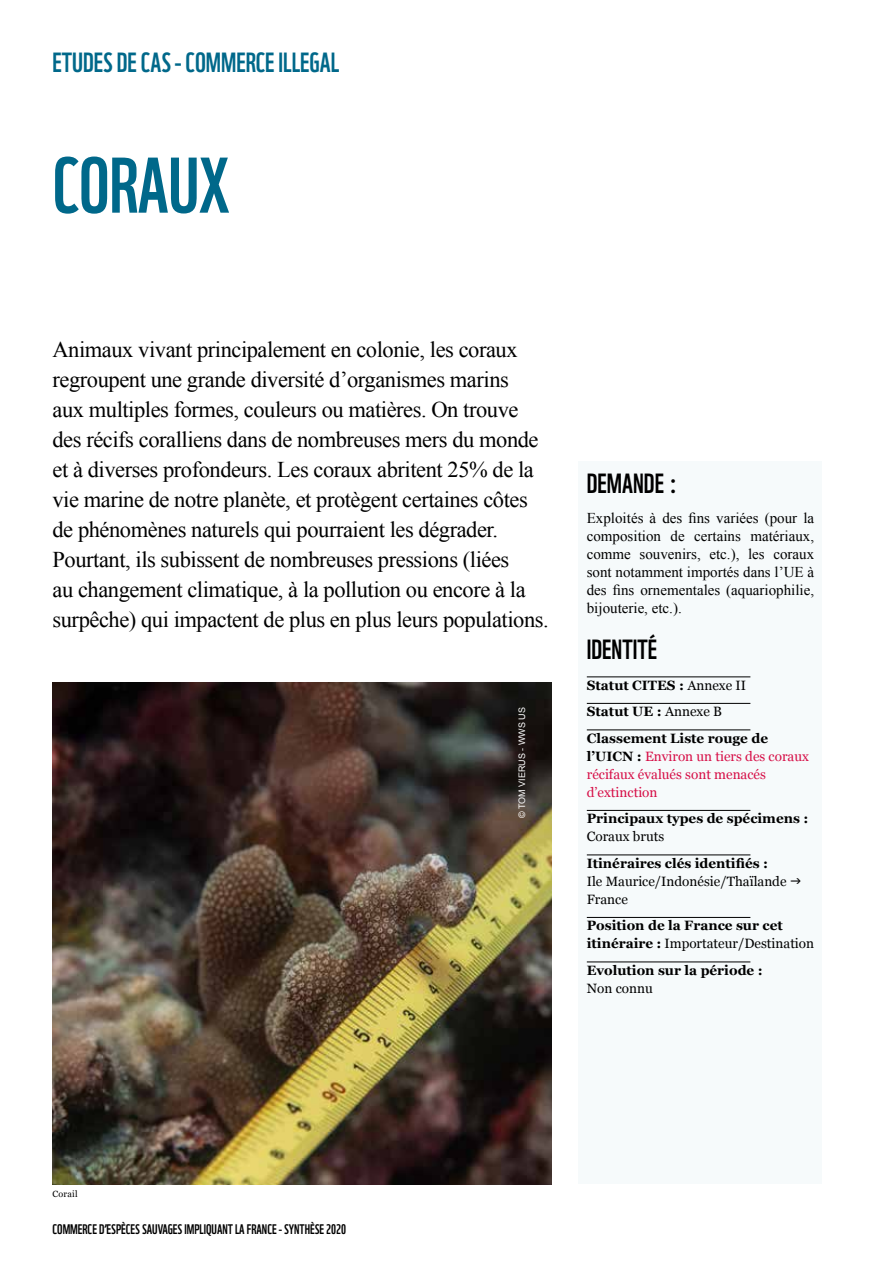
<style>
.page{position:relative;width:893px;height:1263px;background:#fff}
.page>*{position:absolute;margin:0;border:0;box-sizing:border-box;transform-origin:0 0}
.t1{font:76.5px "WWF";letter-spacing:-.005em;color:#00688a}
.t2{font:27px "WWF";color:#00688a}
.t3{font:27px "WWF";color:#000}
.t4{font:22.5px/30px "Times New Roman";letter-spacing:-.02em;color:#000}
.t5{font:15px/18px "Times New Roman";color:#000;text-align:justify}
.t6{font:700 13.5px/26.5px "Georgia";color:#000}
.t7{font:13.5px/18px "Georgia";color:#d60d46}
.t8{font:13.5px "WWF";color:#000}
.t9{font:13.5px/18px "Georgia";color:#000}
.t10{font:9px "Arial";color:#fff}
.t11{font:9px "Georgia";letter-spacing:.035em;color:#000}
.s1{font-weight:400}
.s2{font-weight:700;color:#000}
</style>
<div class="page">
<div style="left:578px;top:461px;width:244px;height:723px;background:#f6fafb"></div>
<hr style="left:587px;top:677px;width:163px;height:1px;background:#000">
<hr style="left:587px;top:703px;width:163px;height:1px;background:#000">
<hr style="left:587px;top:730px;width:163px;height:1px;background:#000">
<hr style="left:587px;top:810px;width:163px;height:1px;background:#000">
<hr style="left:587px;top:855px;width:163px;height:1px;background:#000">
<hr style="left:587px;top:917px;width:163px;height:1px;background:#000">
<hr style="left:587px;top:962px;width:163px;height:1px;background:#000">
<img style="left:53px;top:682px;width:499px;height:502px">
<p class="t2" style="left:53px;top:41px;width:288px">ETUDES DE CAS - COMMERCE ILLEGAL</p>
<h1 class="t1" style="left:53px;top:125px;width:179px">CORAUX</h1>
<p class="t4" style="left:53px;top:334px;width:498px">Animaux vivant principalement en colonie, les coraux regroupent une grande diversité d’organismes marins<br>aux multiples formes, couleurs ou matières. On trouve des récifs coralliens dans de nombreuses mers du monde et à diverses profondeurs. Les coraux abritent 25% de la vie marine de notre planète, et protègent certaines côtes de phénomènes naturels qui pourraient les dégrader.<br>Pourtant, ils subissent de nombreuses pressions (liées<br>au changement climatique, à la pollution ou encore à la surpêche) qui impactent de plus en plus leurs populations.</p>
<p class="t10" style="left:516px;top:818px;width:112px;rotate:-90deg">© TOM VIERUS - WWS US</p>
<p class="t3" style="left:587px;top:462px;width:91px">DEMANDE :</p>
<p class="t5" style="left:587px;top:509px;width:229px">Exploités à des fins variées (pour la composition de certains matériaux, comme souvenirs, etc.), les coraux sont notamment importés dans l’UE à des fins ornementales (aquariophilie, bijouterie, etc.).</p>
<p class="t3" style="left:587px;top:628px;width:72px">IDENTITÉ</p>
<p class="t6" style="left:587px;top:671px;width:183px">Statut CITES : <span class="s1">Annexe II<br></span>Statut UE : <span class="s1">Annexe B<br></span>Classement Liste rouge de</p>
<p class="t7" style="left:587px;top:747px;width:224px"><span class="s2">l’UICN :</span> Environ un tiers des coraux récifaux évalués sont menacés d’extinction</p>
<p class="t6" style="left:587px;top:805px;width:223px">Principaux types de spécimens :</p>
<p class="t9" style="left:587px;top:827px;width:79px">Coraux bruts</p>
<p class="t6" style="left:587px;top:849px;width:183px">Itinéraires clés identifiés :</p>
<p class="t9" style="left:587px;top:872px;width:201px">Ile Maurice/Indonésie/Thaïlande<br>France</p>
<p class="t6" style="left:587px;top:916px;width:229px;line-height:18px">Position de la France sur cet itinéraire : <span class="s1">Importateur/Destination</span></p>
<p class="t6" style="left:587px;top:956px;width:177px">Evolution sur la période :</p>
<p class="t9" style="left:587px;top:978px;width:67px">Non connu</p>
<p class="t11" style="left:53px;top:1188px;width:27px">Corail</p>
<p class="t8" style="left:53px;top:1219px;width:295px">COMMERCE D’ESPÈCES SAUVAGES IMPLIQUANT LA FRANCE - SYNTHÈSE 2020</p>
</div>
